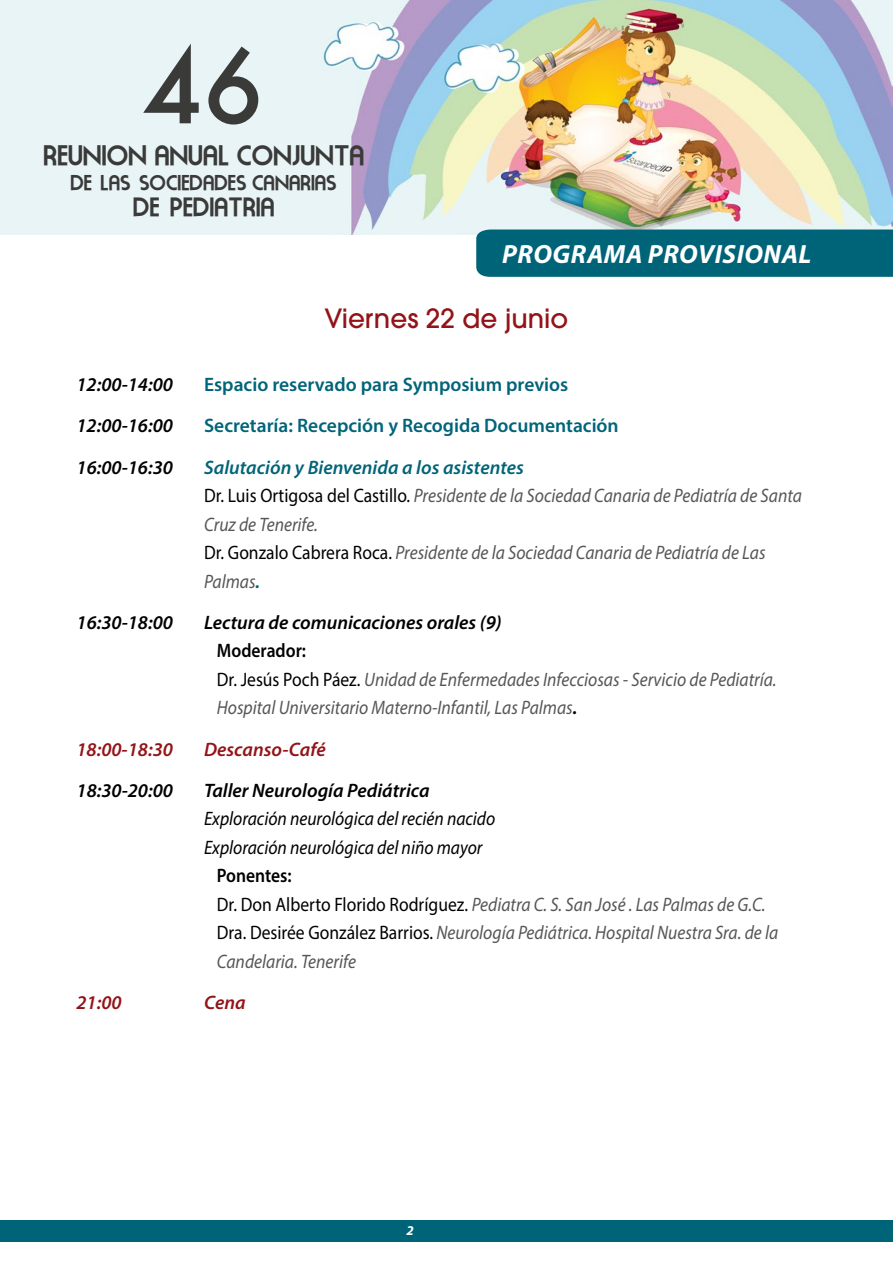
<style>
.page{position:relative;width:893px;height:1263px;background:#fff}
.page>*{position:absolute;margin:0;border:0;box-sizing:border-box;transform-origin:0 0}
.t1{font:500 98.4px "Futura";color:#3a3a39}
.t2{font:italic 700 26.4px "Myriad Pro";letter-spacing:.02em;color:#fff}
.t3{font:500 26.4px "Avant Garde";color:#931418}
.t4{font:24.9px "Moderna";color:#3a3a39}
.t5{font:23.25px "Moderna";color:#3a3a39}
.t6{font:italic 19.5px/28.5px "Myriad Pro";color:#565655;scale:.9 1}
.t7{font:italic 600 19.5px "Myriad Pro";color:#000}
.t8{font:600 19.5px "Myriad Pro";color:#006478}
.t9{font:italic 19.5px/28.5px "Myriad Pro";color:#000;scale:.9 1}
.t10{font:italic 600 19.5px "Myriad Pro";color:#931418}
.t11{font:18.9px "Moderna";color:#3a3a39}
.t12{font:italic 700 13.5px "Myriad Pro";color:#fff}
.s1{font-weight:600;color:#006478}
.s2{font-style:normal;color:#000}
.s3{font-weight:600;font-style:normal;color:#000}
.s4{font-weight:600;color:#000}
</style>
<div class="page">
<img style="left:0;top:0;width:893px;height:234px">
<div style="left:0;top:1220px;width:893px;height:22px;background:#006478"></div>
<div style="left:476px;top:229px;width:417px;height:48px;background:#006478"></div>
<h1 class="t1" style="left:142px;top:19px;width:123px">46</h1>
<p class="t4" style="left:43px;top:139px;width:322px">REUNION ANUAL CONJUNTA</p>
<p class="t11" style="left:70px;top:171px;width:268px">DE LAS SOCIEDADES CANARIAS</p>
<p class="t5" style="left:132px;top:192px;width:143px">DE PEDIATRIA</p>
<h2 class="t2" style="left:502px;top:237px;width:311px">PROGRAMA PROVISIONAL</h2>
<h2 class="t3" style="left:325px;top:302px;width:245px">Viernes 22 de junio</h2>
<p class="t7" style="left:77px;top:372px;width:98px">12:00-14:00</p>
<p class="t8" style="left:204px;top:372px;width:366px">Espacio reservado para Symposium previos</p>
<p class="t7" style="left:77px;top:413px;width:98px">12:00-16:00</p>
<p class="t8" style="left:204px;top:413px;width:416px">Secretaría: Recepción y Recogida Documentación</p>
<p class="t7" style="left:77px;top:454px;width:98px">16:00-16:30</p>
<p class="t6" style="left:204px;top:452px;width:666px"><span class="s1">Salutación y Bienvenida a los asistentes<br></span><span class="s2">Dr. Luis Ortigosa del Castillo.</span> Presidente de la Sociedad Canaria de Pediatría de Santa Cruz de Tenerife.<br><span class="s2">Dr. Gonzalo Cabrera Roca.</span> Presidente de la Sociedad Canaria de Pediatría de Las Palmas<span class="s1">.</span></p>
<p class="t7" style="left:77px;top:610px;width:98px">16:30-18:00</p>
<p class="t7" style="left:204px;top:610px;width:299px">Lectura de comunicaciones orales (9)</p>
<p class="t6" style="left:217px;top:636px;width:623px"><span class="s3">Moderador:<br></span><span class="s2">Dr. Jesús Poch Páez.</span> Unidad de Enfermedades Infecciosas - Servicio de Pediatría.<br>Hospital Universitario Materno-Infantil, Las Palmas<span class="s4">.</span></p>
<p class="t10" style="left:77px;top:737px;width:98px">18:00-18:30</p>
<p class="t10" style="left:204px;top:736px;width:123px">Descanso-Café</p>
<p class="t7" style="left:77px;top:778px;width:98px">18:30-20:00</p>
<p class="t7" style="left:204px;top:778px;width:227px">Taller Neurología Pediátrica</p>
<p class="t9" style="left:204px;top:804px;width:325px">Exploración neurológica del recién nacido<br>Exploración neurológica del niño mayor</p>
<p class="t6" style="left:217px;top:861px;width:625px"><span class="s3">Ponentes:<br></span><span class="s2">Dr. Don Alberto Florido Rodríguez.</span> Pediatra C. S. San José . Las Palmas de G.C.<br><span class="s2">Dra. Desirée González Barrios.</span> Neurología Pediátrica. Hospital Nuestra Sra. de la Candelaria. Tenerife</p>
<p class="t10" style="left:77px;top:990px;width:47px">21:00</p>
<p class="t10" style="left:204px;top:990px;width:43px">Cena</p>
<p class="t12" style="left:406px;top:1221px;width:9px">2</p>
</div>
